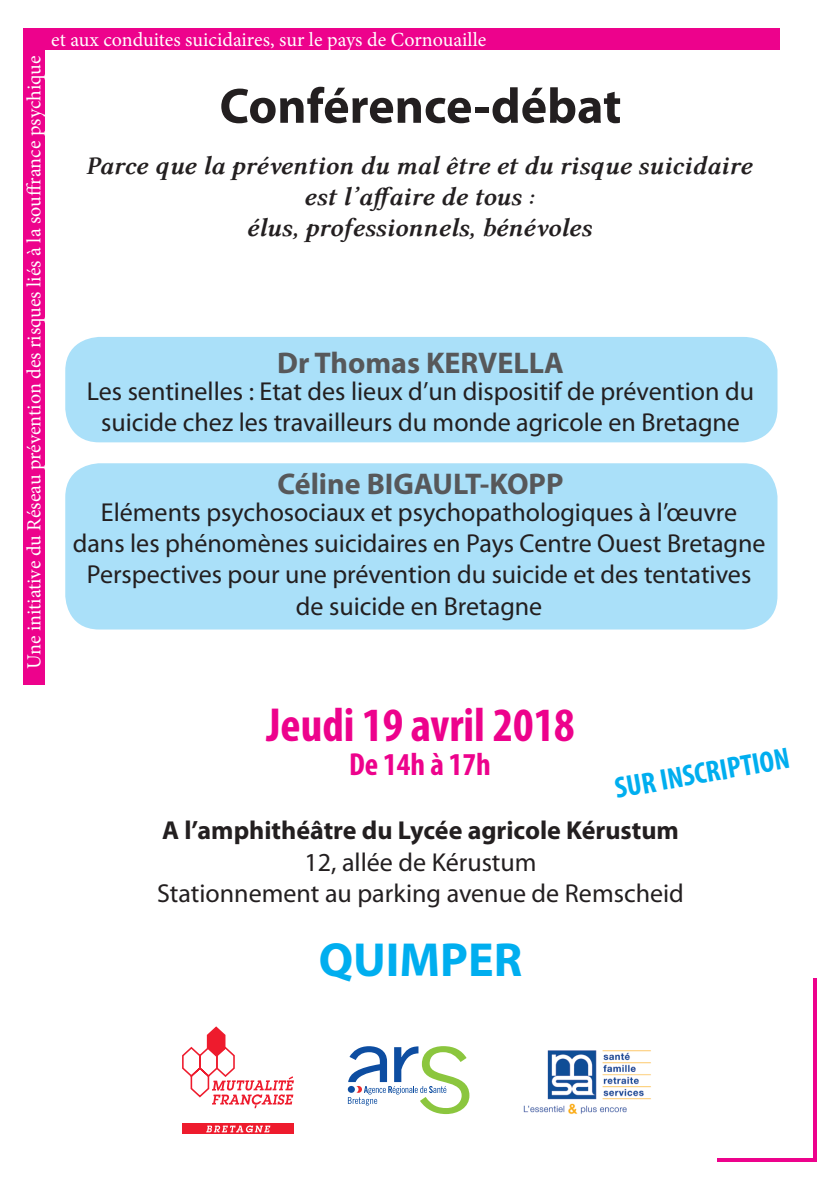
<style>
.page{position:relative;width:840px;height:1191px;background:#fff}
.page>*{position:absolute;margin:0;border:0;box-sizing:border-box;transform-origin:0 0}
.t1{font:700 50px "Myriad Pro";color:#231f20}
.t2{font:700 condensed 48px "Myriad Pro";color:#ed028c}
.t3{font:700 48px "Myriad Pro";color:#00aeef}
.t4{font:700 condensed 32px "Myriad Pro";color:#ed028c}
.t5{font:700 30px "Myriad Pro";color:#57585a}
.Style_de_paragraphe{font:700 condensed 30px "Myriad Pro";color:#00aeef}
.t6{font:26px/31.2px "Myriad Pro";color:#231f20;text-align:center}
.t7{font:26px "Linux Libertine GBI";color:#231f20}
.t8{font:700 26px "Myriad Pro";color:#231f20}
.t9{font:20px "Minion Pro";color:#fff}
</style>
<div class="page">
<div style="left:38px;top:28px;width:741px;height:22px;background:#ed028c"></div>
<div style="left:23px;top:28px;width:22px;height:657px;background:#ed028c"></div>
<div style="left:65px;top:463px;width:712px;height:166px;background:#aae0f9;border-radius:34px"></div>
<div style="left:65px;top:337px;width:712px;height:105px;background:#aae0f9;border-radius:34px"></div>
<hr style="left:716px;top:1158px;width:100px;height:3px;background:#ed028c">
<svg style="left:813px;top:978px;width:3px;height:180px"></svg>
<svg style="left:348px;top:1046px;width:121px;height:68px"></svg>
<svg style="left:182px;top:1026px;width:112px;height:82px"></svg>
<div style="left:182px;top:1123px;width:111px;height:11px;background:#ee1b2d"></div>
<svg style="left:206px;top:1125px;width:64px;height:7px"></svg>
<img style="left:523px;top:1050px;width:128px;height:65px">
<p class="t9" style="left:51px;top:26px;width:436px">et aux conduites suicidaires, sur le pays de Cornouaille</p>
<p class="t9" style="left:21px;top:669px;width:615px;rotate:-90deg">Une initiative du Réseau prévention des risques liés à la souffrance psychique</p>
<p class="t1" style="left:219px;top:73px;width:403px">Conférence-débat</p>
<p class="t7" style="left:86px;top:151px;width:667px">Parce que la prévention du mal être et du risque suicidaire</p>
<p class="t7" style="left:304px;top:182px;width:232px">est l’affaire de tous :</p>
<p class="t7" style="left:246px;top:213px;width:346px">élus, professionnels, bénévoles</p>
<p class="t5" style="left:277px;top:343px;width:288px">Dr Thomas KERVELLA</p>
<p class="t6" style="left:87px;top:375px;width:668px">Les sentinelles : Etat des lieux d’un dispositif de prévention du suicide chez les travailleurs du monde agricole en Bretagne</p>
<p class="t5" style="left:277px;top:464px;width:287px">Céline BIGAULT-KOPP</p>
<p class="t6" style="left:73px;top:496px;width:694px">Eléments psychosociaux et psychopathologiques à l’œuvre dans les phénomènes suicidaires en Pays Centre Ouest Bretagne Perspectives pour une prévention du suicide et des tentatives de suicide en Bretagne</p>
<p class="t2" style="left:266px;top:695px;width:309px">Jeudi 19 avril 2018</p>
<p class="t4" style="left:349px;top:744px;width:143px">De 14h à 17h</p>
<p class="Style_de_paragraphe" style="left:611px;top:770px;width:178px;rotate:-10deg">SUR INSCRIPTION</p>
<p class="t8" style="left:162px;top:813px;width:518px">A l’amphithéâtre du Lycée agricole Kérustum</p>
<p class="t6" style="left:304px;top:846px;width:233px">12, allée de Kérustum</p>
<p class="t6" style="left:157px;top:877px;width:528px">Stationnement au parking avenue de Remscheid</p>
<p class="t3" style="left:318px;top:928px;width:205px">QUIMPER</p>
</div>
